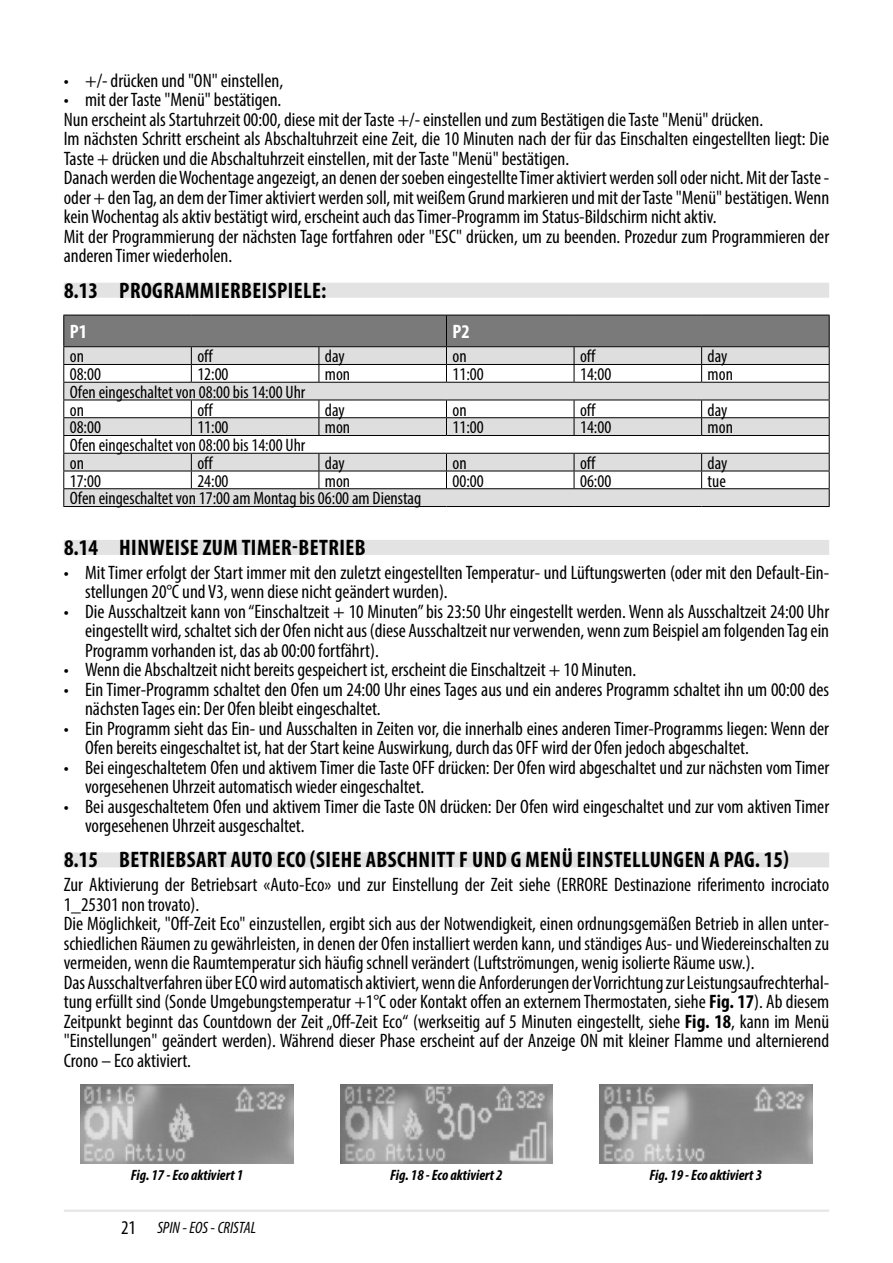
<style>
.page{position:relative;width:893px;height:1263px;background:#fff}
.page>*{position:absolute;margin:0;border:0;box-sizing:border-box;transform-origin:0 0}
.t1{font:700 condensed 22.5px "Myriad Pro";letter-spacing:.02em;color:#000}
.Testo{font:condensed 19.5px/19.5px "Myriad Pro";color:#000}
.TitoloTabella{font:700 condensed 19.5px "Myriad Pro";color:#fff}
.TestoTabella{font:condensed 18px "Myriad Pro";color:#000}
.t2{font:italic condensed 16.5px "Myriad Pro";color:#000}
.t3{font:italic 700 condensed 15px "Myriad Pro";color:#000}
.s1{font-weight:700}
.s2{font-style:normal;font-size:19.5px}
</style>
<div class="page">
<hr style="left:64px;top:1209px;width:765px;height:3px;background:#e6e6e6">
<div style="left:64px;top:283px;width:765px;height:15px;background:#e3e3e3"></div>
<div style="left:64px;top:540px;width:765px;height:15px;background:#e3e3e3"></div>
<div style="left:64px;top:852px;width:765px;height:15px;background:#e3e3e3"></div>
<hr style="left:63px;top:506px;width:128px;height:1px;background:#000">
<hr style="left:191px;top:506px;width:128px;height:1px;background:#000">
<hr style="left:319px;top:506px;width:127px;height:1px;background:#000">
<hr style="left:446px;top:506px;width:128px;height:1px;background:#000">
<hr style="left:574px;top:506px;width:128px;height:1px;background:#000">
<hr style="left:702px;top:506px;width:128px;height:1px;background:#000">
<svg style="left:63px;top:316px;width:767px;height:190px"></svg>
<hr style="left:63px;top:400px;width:128px;height:1px;background:#000">
<hr style="left:191px;top:400px;width:128px;height:1px;background:#000">
<hr style="left:319px;top:400px;width:127px;height:1px;background:#000">
<hr style="left:446px;top:400px;width:128px;height:1px;background:#000">
<hr style="left:574px;top:400px;width:128px;height:1px;background:#000">
<hr style="left:702px;top:400px;width:128px;height:1px;background:#000">
<hr style="left:446px;top:315px;width:128px;height:1px;background:#000">
<hr style="left:574px;top:315px;width:128px;height:1px;background:#000">
<hr style="left:702px;top:315px;width:128px;height:1px;background:#000">
<hr style="left:829px;top:315px;width:1px;height:31px;background:#000">
<hr style="left:446px;top:346px;width:128px;height:1px;background:#000">
<hr style="left:574px;top:346px;width:128px;height:1px;background:#000">
<hr style="left:702px;top:346px;width:128px;height:1px;background:#000">
<hr style="left:63px;top:315px;width:128px;height:1px;background:#000">
<hr style="left:63px;top:315px;width:1px;height:31px;background:#000">
<hr style="left:191px;top:315px;width:128px;height:1px;background:#000">
<hr style="left:319px;top:315px;width:127px;height:1px;background:#000">
<hr style="left:446px;top:315px;width:1px;height:31px;background:#000">
<hr style="left:63px;top:346px;width:128px;height:1px;background:#000">
<hr style="left:191px;top:346px;width:128px;height:1px;background:#000">
<hr style="left:319px;top:346px;width:127px;height:1px;background:#000">
<img style="left:81px;top:1084px;width:212px;height:79px">
<img style="left:340px;top:1085px;width:213px;height:78px">
<img style="left:600px;top:1085px;width:212px;height:78px">
<p class="Testo" style="left:64px;top:70px;width:221px">• +/- drücken und "ON" einstellen,</p>
<p class="Testo" style="left:64px;top:90px;width:219px">• mit der Taste "Menü" bestätigen.</p>
<p class="Testo" style="left:64px;top:109px;width:701px">Nun erscheint als Startuhrzeit 00:00, diese mit der Taste +/- einstellen und zum Bestätigen die Taste "Menü" drücken.</p>
<p class="Testo" style="left:64px;top:129px;width:767px">Im nächsten Schritt erscheint als Abschaltuhrzeit eine Zeit, die 10 Minuten nach der für das Einschalten eingestellten liegt: Die<br>Taste + drücken und die Abschaltuhrzeit einstellen, mit der Taste "Menü" bestätigen.</p>
<p class="Testo" style="left:64px;top:168px;width:767px;text-align:justify">Danach werden die Wochentage angezeigt, an denen der soeben eingestellte Timer aktiviert werden soll oder nicht. Mit der Taste - oder + den Tag, an dem der Timer aktiviert werden soll, mit weißem Grund markieren und mit der Taste "Menü" bestätigen. Wenn kein Wochentag als aktiv bestätigt wird, erscheint auch das Timer-Programm im Status-Bildschirm nicht aktiv.</p>
<p class="Testo" style="left:64px;top:226px;width:767px">Mit der Programmierung der nächsten Tage fortfahren oder "ESC" drücken, um zu beenden. Prozedur zum Programmieren der anderen Timer wiederholen.</p>
<p class="t1" style="left:64px;top:276px;width:264px">8.13 PROGRAMMIERBEISPIELE:</p>
<p class="TitoloTabella" style="left:70px;top:319px;width:19px">P1</p>
<p class="TitoloTabella" style="left:452px;top:319px;width:19px">P2</p>
<p class="TestoTabella" style="left:70px;top:345px;width:16px">on</p>
<p class="TestoTabella" style="left:197px;top:345px;width:17px">off</p>
<p class="TestoTabella" style="left:325px;top:345px;width:21px">day</p>
<p class="TestoTabella" style="left:452px;top:345px;width:16px">on</p>
<p class="TestoTabella" style="left:580px;top:345px;width:17px">off</p>
<p class="TestoTabella" style="left:708px;top:345px;width:21px">day</p>
<p class="TestoTabella" style="left:70px;top:363px;width:33px">08:00</p>
<p class="TestoTabella" style="left:197px;top:363px;width:33px">12:00</p>
<p class="TestoTabella" style="left:325px;top:363px;width:27px">mon</p>
<p class="TestoTabella" style="left:452px;top:363px;width:33px">11:00</p>
<p class="TestoTabella" style="left:580px;top:363px;width:33px">14:00</p>
<p class="TestoTabella" style="left:708px;top:363px;width:27px">mon</p>
<p class="TestoTabella" style="left:70px;top:381px;width:237px">Ofen eingeschaltet von 08:00 bis 14:00 Uhr</p>
<p class="TestoTabella" style="left:70px;top:399px;width:16px">on</p>
<p class="TestoTabella" style="left:197px;top:399px;width:17px">off</p>
<p class="TestoTabella" style="left:325px;top:399px;width:21px">day</p>
<p class="TestoTabella" style="left:452px;top:399px;width:16px">on</p>
<p class="TestoTabella" style="left:580px;top:399px;width:17px">off</p>
<p class="TestoTabella" style="left:708px;top:399px;width:21px">day</p>
<p class="TestoTabella" style="left:70px;top:416px;width:33px">08:00</p>
<p class="TestoTabella" style="left:197px;top:416px;width:33px">11:00</p>
<p class="TestoTabella" style="left:325px;top:416px;width:27px">mon</p>
<p class="TestoTabella" style="left:452px;top:416px;width:33px">11:00</p>
<p class="TestoTabella" style="left:580px;top:416px;width:33px">14:00</p>
<p class="TestoTabella" style="left:708px;top:416px;width:27px">mon</p>
<p class="TestoTabella" style="left:70px;top:434px;width:237px">Ofen eingeschaltet von 08:00 bis 14:00 Uhr</p>
<p class="TestoTabella" style="left:70px;top:452px;width:16px">on</p>
<p class="TestoTabella" style="left:197px;top:452px;width:17px">off</p>
<p class="TestoTabella" style="left:325px;top:452px;width:21px">day</p>
<p class="TestoTabella" style="left:452px;top:452px;width:16px">on</p>
<p class="TestoTabella" style="left:580px;top:452px;width:17px">off</p>
<p class="TestoTabella" style="left:708px;top:452px;width:21px">day</p>
<p class="TestoTabella" style="left:70px;top:470px;width:33px">17:00</p>
<p class="TestoTabella" style="left:197px;top:470px;width:33px">24:00</p>
<p class="TestoTabella" style="left:325px;top:470px;width:27px">mon</p>
<p class="TestoTabella" style="left:452px;top:470px;width:33px">00:00</p>
<p class="TestoTabella" style="left:580px;top:470px;width:33px">06:00</p>
<p class="TestoTabella" style="left:708px;top:470px;width:20px">tue</p>
<p class="TestoTabella" style="left:70px;top:487px;width:353px">Ofen eingeschaltet von 17:00 am Montag bis 06:00 am Dienstag</p>
<p class="t1" style="left:64px;top:533px;width:303px">8.14 HINWEISE ZUM TIMER-BETRIEB</p>
<p class="Testo" style="left:85px;top:562px;width:746px;text-indent:-21px">• Mit Timer erfolgt der Start immer mit den zuletzt eingestellten Temperatur- und Lüftungswerten (oder mit den Default-Ein&shy;stellungen 20°C und V3, wenn diese nicht geändert wurden).</p>
<p class="Testo" style="left:85px;top:601px;width:746px;text-align:justify;text-indent:-21px">• Die Ausschaltzeit kann von “Einschaltzeit + 10 Minuten” bis 23:50 Uhr eingestellt werden. Wenn als Ausschaltzeit 24:00 Uhr eingestellt wird, schaltet sich der Ofen nicht aus (diese Ausschaltzeit nur verwenden, wenn zum Beispiel am folgenden Tag ein Programm vorhanden ist, das ab 00:00 fortfährt).</p>
<p class="Testo" style="left:64px;top:660px;width:574px">• Wenn die Abschaltzeit nicht bereits gespeichert ist, erscheint die Einschaltzeit + 10 Minuten.</p>
<p class="Testo" style="left:85px;top:679px;width:746px;text-indent:-21px">• Ein Timer-Programm schaltet den Ofen um 24:00 Uhr eines Tages aus und ein anderes Programm schaltet ihn um 00:00 des nächsten Tages ein: Der Ofen bleibt eingeschaltet.</p>
<p class="Testo" style="left:85px;top:718px;width:746px;text-indent:-21px">• Ein Programm sieht das Ein- und Ausschalten in Zeiten vor, die innerhalb eines anderen Timer-Programms liegen: Wenn der<br>Ofen bereits eingeschaltet ist, hat der Start keine Auswirkung, durch das OFF wird der Ofen jedoch abgeschaltet.</p>
<p class="Testo" style="left:85px;top:757px;width:746px;text-indent:-21px">• Bei eingeschaltetem Ofen und aktivem Timer die Taste OFF drücken: Der Ofen wird abgeschaltet und zur nächsten vom Timer vorgesehenen Uhrzeit automatisch wieder eingeschaltet.</p>
<p class="Testo" style="left:85px;top:796px;width:746px;text-indent:-21px">• Bei ausgeschaltetem Ofen und aktivem Timer die Taste ON drücken: Der Ofen wird eingeschaltet und zur vom aktiven Timer vorgesehenen Uhrzeit ausgeschaltet.</p>
<p class="t1" style="left:64px;top:846px;width:726px">8.15 BETRIEBSART AUTO ECO (SIEHE ABSCHNITT F UND G MENÜ EINSTELLUNGEN A PAG. 15)</p>
<p class="Testo" style="left:64px;top:875px;width:767px">Zur Aktivierung der Betriebsart «Auto-Eco» und zur Einstellung der Zeit siehe (ERRORE Destinazione riferimento incrociato<br>1_25301 non trovato).</p>
<p class="Testo" style="left:64px;top:914px;width:767px;text-align:justify">Die Möglichkeit, "Off-Zeit Eco" einzustellen, ergibt sich aus der Notwendigkeit, einen ordnungsgemäßen Betrieb in allen unter&shy;schiedlichen Räumen zu gewährleisten, in denen der Ofen installiert werden kann, und ständiges Aus- und Wiedereinschalten zu vermeiden, wenn die Raumtemperatur sich häufig schnell verändert (Luftströmungen, wenig isolierte Räume usw.).</p>
<p class="Testo" style="left:64px;top:972px;width:767px;text-align:justify">Das Ausschaltverfahren über ECO wird automatisch aktiviert, wenn die Anforderungen der Vorrichtung zur Leistungsaufrechterhal&shy;tung erfüllt sind (Sonde Umgebungstemperatur +1°C oder Kontakt offen an externem Thermostaten, siehe <span class="s1">Fig. 17</span>). Ab diesem Zeitpunkt beginnt das Countdown der Zeit „Off-Zeit Eco“ (werkseitig auf 5 Minuten eingestellt, siehe <span class="s1">Fig. 18</span>, kann im Menü "Einstellungen" geändert werden). Während dieser Phase erscheint auf der Anzeige ON mit kleiner Flamme und alternierend Crono – Eco aktiviert.</p>
<p class="t3" style="left:131px;top:1165px;width:114px">Fig. 17 - Eco aktiviert 1</p>
<p class="t3" style="left:390px;top:1165px;width:114px">Fig. 18 - Eco aktiviert 2</p>
<p class="t3" style="left:650px;top:1165px;width:114px">Fig. 19 - Eco aktiviert 3</p>
<p class="t2" style="left:121px;top:1217px;width:136px"><span class="s2">21</span> SPIN - EOS - CRISTAL</p>
</div>
